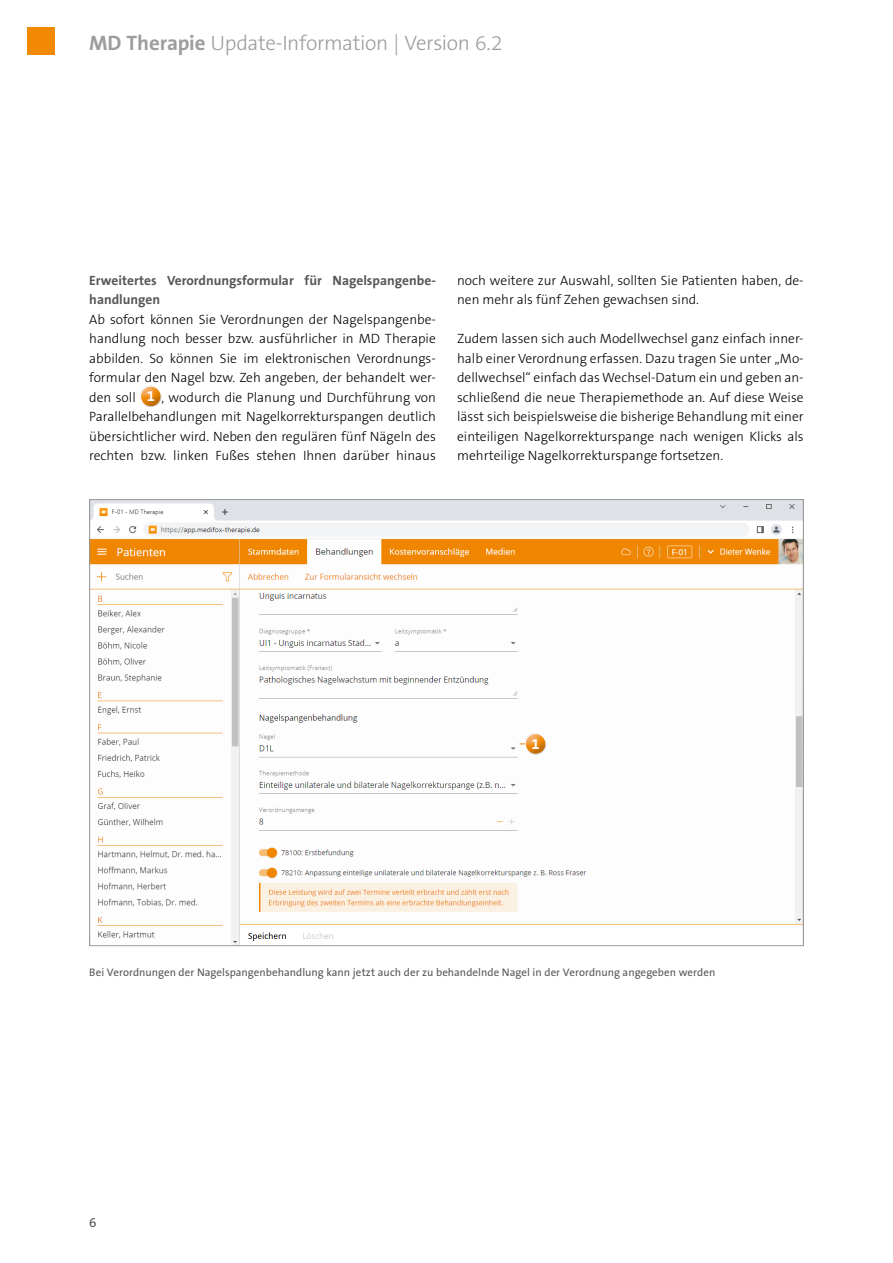
<style>
.page{position:relative;width:893px;height:1263px;background:#fff}
.page>*{position:absolute;margin:0;border:0;box-sizing:border-box;transform-origin:0 0}
.t1{font:300 21px "The Sans B3";letter-spacing:-.015em;color:#9d9d9c}
.t2{font:700 15px "The Sans B7";color:#fff}
.t3{font:300 13.5px/19.5px "The Sans B3";color:#000;text-align:justify}
.t4{font:700 13.5px/19.5px "The Sans B7";color:#575756}
.t5{font:13.5px "The Sans B5 Plain";color:#575756}
.t6{font:10.95px "The Sans B5 Plain";letter-spacing:.005em;color:#575756}
.s1{font-family:"The Sans B7";font-weight:700}
.s2{font-family:"The Sans B7";font-weight:700;font-size:15px;color:#fff}
</style>
<div class="page">
<div style="left:28px;top:28px;width:27px;height:27px;background:#f18904"></div>
<div style="left:133px;top:384px;width:39px;height:25px;background:#000;opacity:.2"></div>
<img style="left:91px;top:501px;width:711px;height:443px">
<div style="left:514px;top:724px;width:39px;height:32px;background:#fdfdfd"></div>
<div style="left:518px;top:732px;width:39px;height:25px;background:#000;opacity:.2"></div>
<h1 class="t1" style="left:89px;top:32px;width:415px"><span class="s1">MD Therapie</span> Update-Information | Version 6.2</h1>
<p class="t4" style="left:89px;top:271px;width:348px">Erweitertes Verordnungsformular für Nagelspangenbe&shy;handlungen</p>
<p class="t3" style="left:89px;top:310px;width:348px">Ab sofort können Sie Verordnungen der Nagelspangenbe&shy;handlung noch besser bzw. ausführlicher in MD Therapie abbilden. So können Sie im elektronischen Verordnungs&shy;formular den Nagel bzw. Zeh angeben, der behandelt wer&shy;den soll <span class="s2">1</span> , wodurch die Planung und Durchführung von Parallelbehandlungen mit Nagelkorrekturspangen deutlich übersichtlicher wird. Neben den regulären fünf Nägeln des rechten bzw. linken Fußes stehen Ihnen darüber hinaus</p>
<p class="t3" style="left:457px;top:271px;width:348px">noch weitere zur Auswahl, sollten Sie Patienten haben, de&shy;nen mehr als fünf Zehen gewachsen sind.</p>
<p class="t3" style="left:457px;top:330px;width:348px">Zudem lassen sich auch Modellwechsel ganz einfach inner&shy;halb einer Verordnung erfassen. Dazu tragen Sie unter „Mo&shy;dellwechsel“ einfach das Wechsel-Datum ein und geben an&shy;schließend die neue Therapiemethode an. Auf diese Weise lässt sich beispielsweise die bisherige Behandlung mit einer einteiligen Nagelkorrekturspange nach wenigen Klicks als mehrteilige Nagelkorrekturspange fortsetzen.</p>
<p class="t2" style="left:531px;top:736px;width:10px">1</p>
<p class="t6" style="left:89px;top:966px;width:628px">Bei Verordnungen der Nagelspangenbehandlung kann jetzt auch der zu behandelnde Nagel in der Verordnung angegeben werden</p>
<p class="t5" style="left:89px;top:1215px;width:9px">6</p>
</div>
